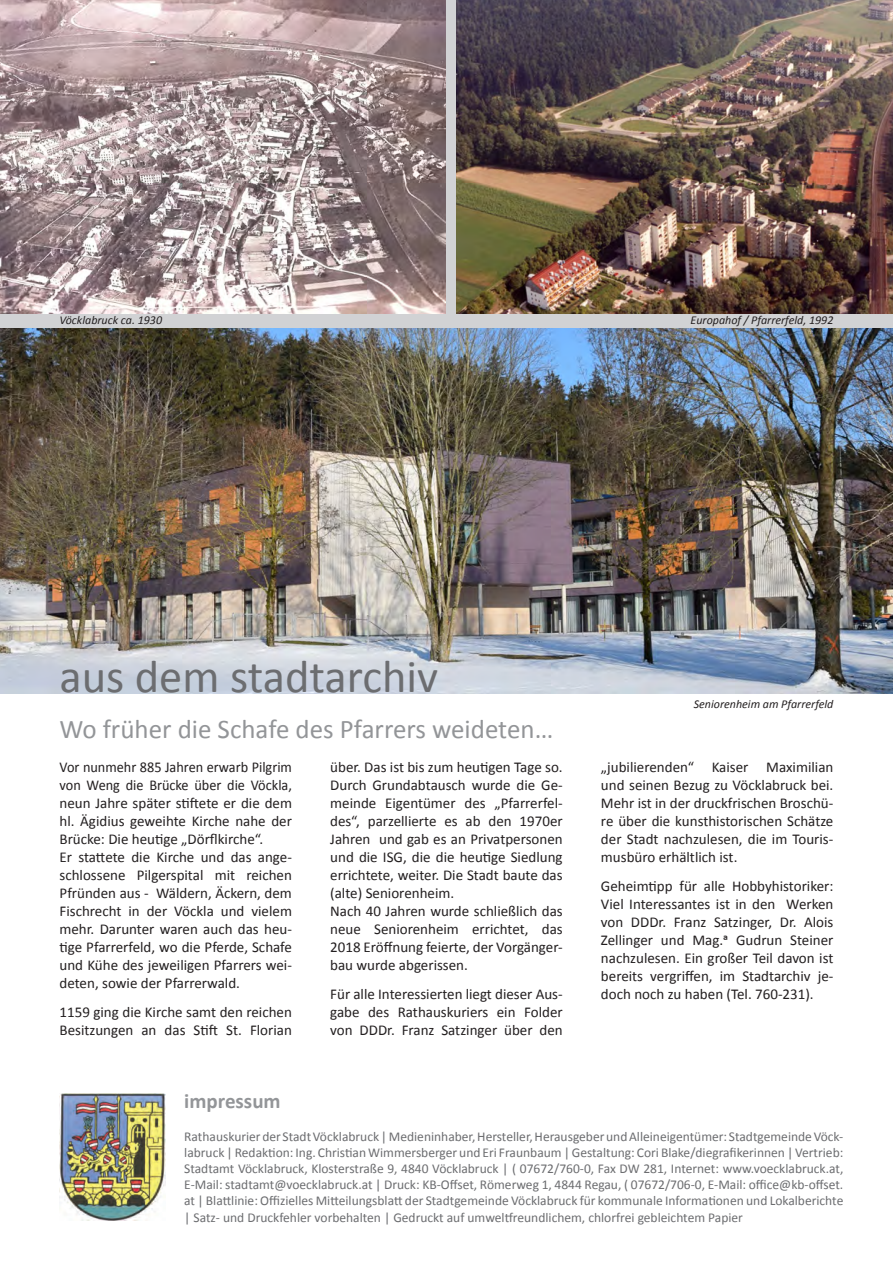
<style>
.page{position:relative;width:893px;height:1263px;background:#fff}
.page>*{position:absolute;margin:0;border:0;box-sizing:border-box;transform-origin:0 0}
.t1{font:46.5px "Calibri";color:#6c6d70}
.t2{font:27px "Calibri";color:#939598}
.t3{font:700 21px "Calibri";color:#939598}
.t4{font:15px/18px "Calibri";color:#231f20;text-align:justify}
.t5{font:15px/18px "Calibri";color:#231f20;scale:.95 1}
.t6{font:13.5px/16.2px "Calibri";color:#6c6d70;text-align:justify}
.t7{font:italic 12px "Calibri";color:#231f20}
</style>
<div class="page">
<div style="left:0;top:0;width:893px;height:570px;background:#d1d2d4"></div>
<img style="left:0;top:328px;width:893px;height:365px">
<img style="left:0;top:0;width:445px;height:314px">
<img style="left:456px;top:0;width:437px;height:314px">
<img style="left:60px;top:1093px;width:106px;height:128px">
<p class="t7" style="left:60px;top:311px;width:104px">Vöcklabruck ca. 1930</p>
<p class="t7" style="left:691px;top:311px;width:144px">Europahof / Pfarrerfeld, 1992</p>
<h1 class="t1" style="left:60px;top:647px;width:380px">aus dem stadtarchiv</h1>
<h2 class="t2" style="left:60px;top:712px;width:495px">Wo früher die Schafe des Pfarrers weideten…</h2>
<p class="t5" style="left:60px;top:758px;width:246px">Vor nunmehr 885 Jahren erwarb Pilgrim von Weng die Brücke über die Vöckla, neun Jahre später stiftete er die dem hl. Ägidius geweihte Kirche nahe der Brücke: Die heutige „Dörflkirche“.<br>Er stattete die Kirche und das ange&shy;schlossene Pilgerspital mit reichen Pfründen aus - Wäldern, Äckern, dem Fischrecht in der Vöckla und vielem mehr. Darunter waren auch das heu&shy;tige Pfarrerfeld, wo die Pferde, Schafe und Kühe des jeweiligen Pfarrers wei&shy;deten, sowie der Pfarrerwald.</p>
<p class="t4" style="left:60px;top:1002px;width:234px">1159 ging die Kirche samt den reichen<br>Besitzungen an das Stift St. Florian</p>
<p class="t4" style="left:330px;top:758px;width:234px;text-align:left">über. Das ist bis zum heutigen Tage so.<br>Durch Grundabtausch wurde die Ge&shy;meinde Eigentümer des „Pfarrerfel&shy;des“, parzellierte es ab den 1970er Jahren und gab es an Privatpersonen und die ISG, die die heutige Siedlung errichtete, weiter. Die Stadt baute das (alte) Seniorenheim.<br>Nach 40 Jahren wurde schließlich das neue Seniorenheim errichtet, das 2018 Eröffnung feierte, der Vorgänger&shy;bau wurde abgerissen.</p>
<p class="t4" style="left:330px;top:984px;width:234px">Für alle Interessierten liegt dieser Aus&shy;gabe des Rathauskuriers ein Folder von DDDr. Franz Satzinger über den</p>
<p class="t7" style="left:694px;top:696px;width:141px">Seniorenheim am Pfarrerfeld</p>
<p class="t4" style="left:601px;top:758px;width:234px">„jubilierenden“ Kaiser Maximilian und seinen Bezug zu Vöcklabruck bei.<br>Mehr ist in der druckfrischen Broschü&shy;re über die kunsthistorischen Schätze der Stadt nachzulesen, die im Touris&shy;musbüro erhältlich ist.</p>
<p class="t4" style="left:601px;top:876px;width:234px">Geheimtipp für alle Hobbyhistoriker:<br>Viel Interessantes ist in den Werken von DDDr. Franz Satzinger, Dr. Alois Zellinger und Mag.a Gudrun Steiner nachzulesen. Ein großer Teil davon ist bereits vergriffen, im Stadtarchiv je&shy;doch noch zu haben (Tel. 760-231).</p>
<h3 class="t3" style="left:184px;top:1086px;width:98px">impressum</h3>
<p class="t6" style="left:184px;top:1127px;width:661px">Rathauskurier der Stadt Vöcklabruck | Medieninhaber, Hersteller, Herausgeber und Alleineigentümer: Stadtgemeinde Vöck&shy;labruck | Redaktion: Ing. Christian Wimmersberger und Eri Fraunbaum | Gestaltung: Cori Blake/diegrafikerinnen | Vertrieb:<br>Stadtamt Vöcklabruck, Klosterstraße 9, 4840 Vöcklabruck | ( 07672/760-0, Fax DW 281, Internet: www.voecklabruck.at, E-Mail: stadtamt@voecklabruck.at | Druck: KB-Offset, Römerweg 1, 4844 Regau, ( 07672/706-0, E-Mail: office@kb-offset. at | Blattlinie: Offizielles Mitteilungsblatt der Stadtgemeinde Vöcklabruck für kommunale Informationen und Lokalberichte | Satz- und Druckfehler vorbehalten | Gedruckt auf umweltfreundlichem, chlorfrei gebleichtem Papier</p>
</div>
